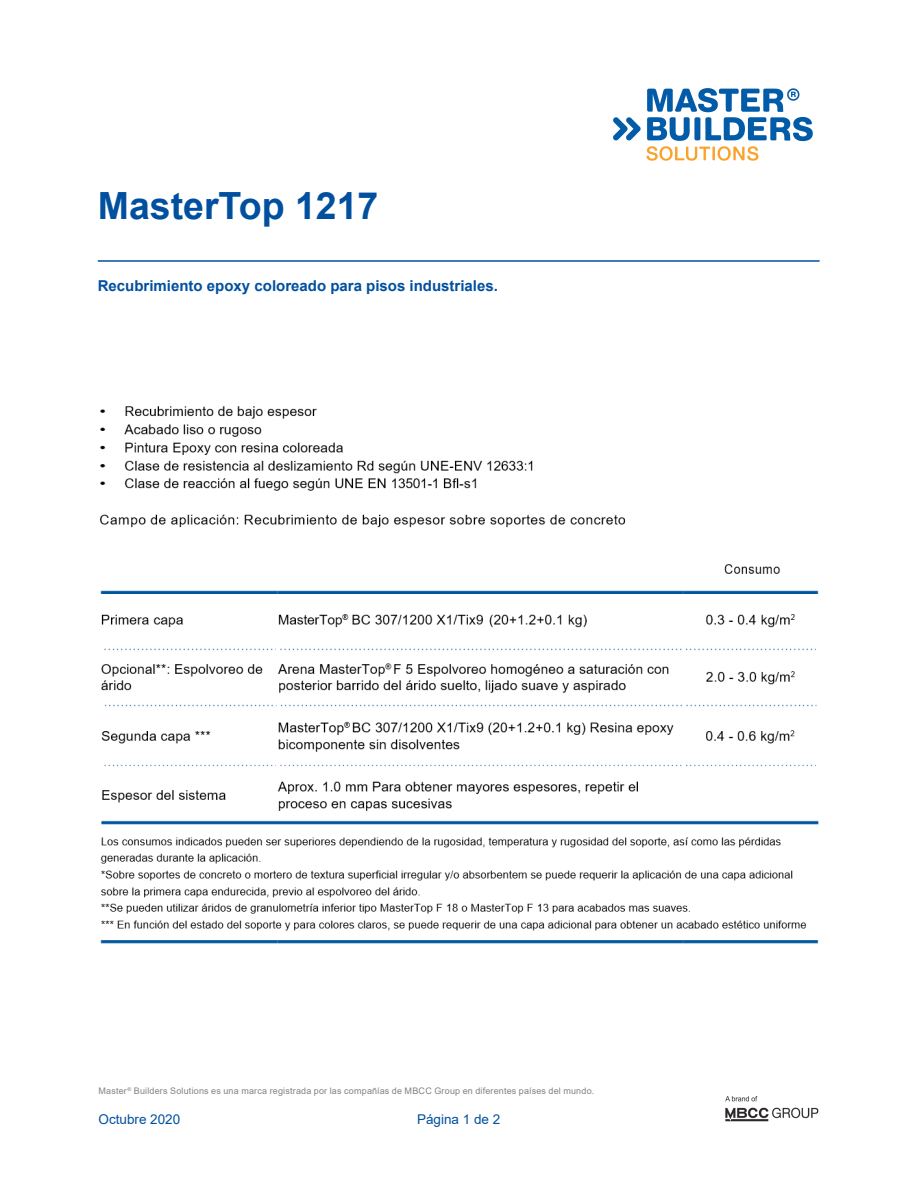
<style>
.page{position:relative;width:918px;height:1188px;background:#fff}
.page>*{position:absolute;margin:0;border:0;box-sizing:border-box;transform-origin:0 0}
.t1{font:700 37.5px "Arial";color:#01509f}
.t2{font:700 15px "Arial";color:#01509f}
.t3{font:13.5px "Arial";color:#01509f}
.t4{font:9px "Arial";letter-spacing:.02em;color:#808285}
</style>
<div class="page">
<hr style="left:98px;top:260px;width:722px;height:2px;background:#01509f">
<img style="left:613px;top:88px;width:200px;height:73px">
<img style="left:725px;top:1096px;width:94px;height:26px">
<img style="left:100px;top:406px;width:719px;height:538px">
<h1 class="t1" style="left:98px;top:179px;width:282px">MasterTop 1217</h1>
<h2 class="t2" style="left:98px;top:276px;width:402px">Recubrimiento epoxy coloreado para pisos industriales.</h2>
<p class="t4" style="left:99px;top:1084px;width:497px">Master<sup>®</sup> Builders Solutions es una marca registrada por las compañías de MBCC Group en diferentes países del mundo.</p>
<h3 class="t3" style="left:99px;top:1110px;width:83px">Octubre 2020</h3>
<h3 class="t3" style="left:417px;top:1110px;width:85px">Página 1 de 2</h3>
</div>
